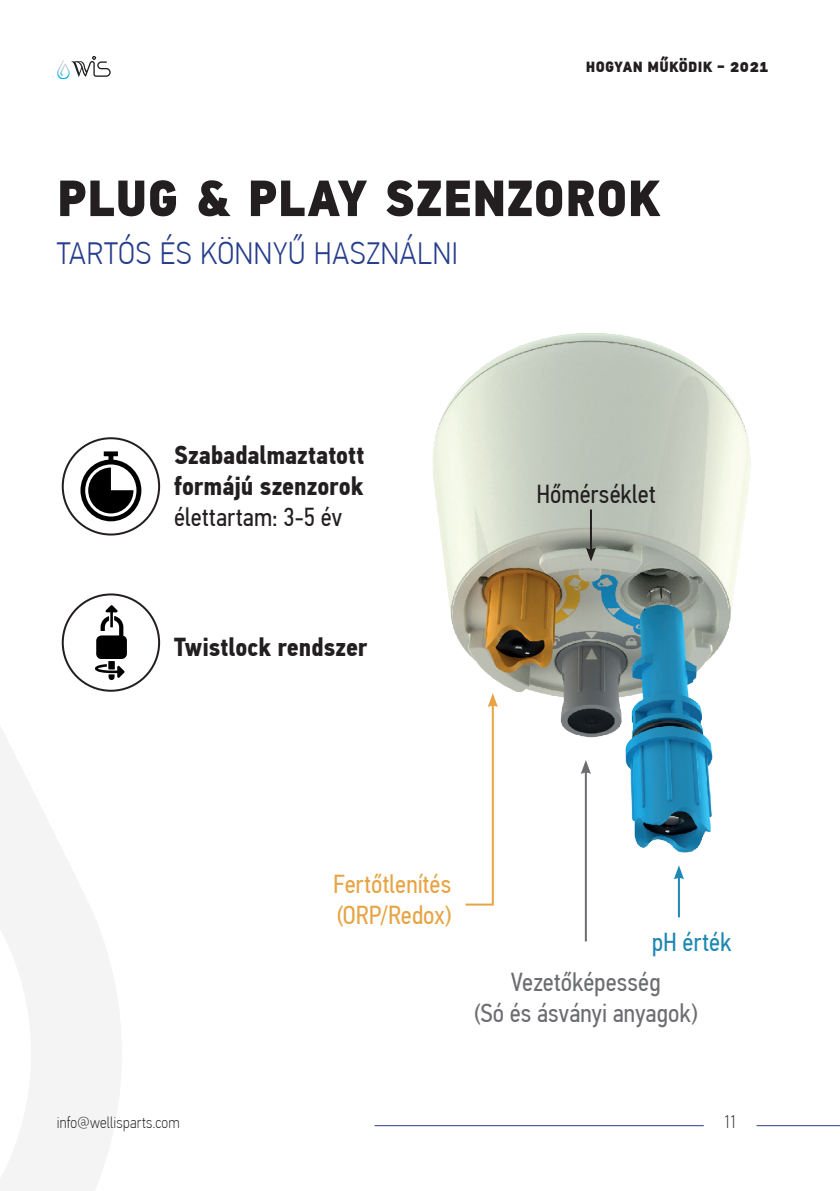
<style>
.page{position:relative;width:840px;height:1191px;background:#fff}
.page>*{position:absolute;margin:0;border:0;box-sizing:border-box;transform-origin:0 0}
.t1{font:700 68px "PF Din Text Cond Pro";letter-spacing:.005em;color:#231f20}
.t2{font:100 42px "PF Din Text Cond Pro";letter-spacing:.01em;color:#263d8b}
.t3{font:700 26px/31.2px "PF Din Text Cond Pro";color:#231f20}
.t4{font:26px/31.2px "PF Din Text Cond Pro";color:#6c6d70;text-align:center}
.t5{font:26px "PF Din Text Cond Pro";color:#231f20}
.t6{font:26px/31.2px "PF Din Text Cond Pro";color:#e6a444}
.t7{font:26px "PF Din Text Cond Pro";letter-spacing:-.005em;color:#1e87b2}
.t8{font:700 20px "PF Din Text Cond Pro";letter-spacing:.015em;color:#231f20}
.t9{font:100 18px "PF Din Text Cond Pro";color:#231f20}
.t10{font:100 16px "PF Din Text Cond Pro";letter-spacing:.015em;color:#231f20}
</style>
<div class="page">
<svg style="left:0;top:437px;width:122px;height:754px"></svg>
<img style="left:433px;top:333px;width:318px;height:533px">
<svg style="left:463px;top:693px;width:34px;height:213px"></svg>
<hr style="left:589px;top:509px;width:2px;height:41px;background:#231f20">
<svg style="left:585px;top:547px;width:10px;height:14px"></svg>
<hr style="left:584px;top:771px;width:2px;height:170px;background:#6c6d70">
<svg style="left:580px;top:760px;width:10px;height:14px"></svg>
<hr style="left:677px;top:876px;width:2px;height:41px;background:#1e87b2">
<svg style="left:673px;top:865px;width:10px;height:14px"></svg>
<div style="left:62px;top:437px;width:98px;height:98px;border:2px solid #231f20;border-radius:50%"></div>
<svg style="left:80px;top:451px;width:61px;height:70px"></svg>
<div style="left:62px;top:593px;width:98px;height:98px;border:2px solid #231f20;border-radius:50%"></div>
<svg style="left:95px;top:605px;width:32px;height:75px"></svg>
<hr style="left:374px;top:1125px;width:329px;height:1px;background:#263d8b">
<hr style="left:756px;top:1125px;width:83px;height:1px;background:#263d8b">
<svg style="left:57px;top:57px;width:54px;height:22px"></svg>
<p class="t8" style="left:585px;top:53px;width:184px">hogyan működik - 2021</p>
<h1 class="t1" style="left:57px;top:151px;width:604px">plug &amp; play szenzorok</h1>
<h2 class="t2" style="left:57px;top:226px;width:403px">tartós és könnyű használni</h2>
<p class="t3" style="left:174px;top:440px;width:191px">Szabadalmaztatott formájú szenzorok</p>
<p class="t5" style="left:174px;top:502px;width:169px">élettartam: 3-5 év</p>
<p class="t3" style="left:174px;top:632px;width:195px">Twistlock rendszer</p>
<p class="t5" style="left:536px;top:478px;width:121px">Hőmérséklet</p>
<p class="t10" style="left:57px;top:1113px;width:125px">info@wellisparts.com</p>
<p class="t6" style="left:333px;top:868px;width:119px">Fertőtlenítés (ORP/Redox)</p>
<p class="t7" style="left:652px;top:927px;width:81px">pH érték</p>
<p class="t4" style="left:474px;top:966px;width:225px">Vezetőképesség<br>(Só és ásványi anyagok)</p>
<p class="t9" style="left:723px;top:1112px;width:15px">11</p>
</div>
